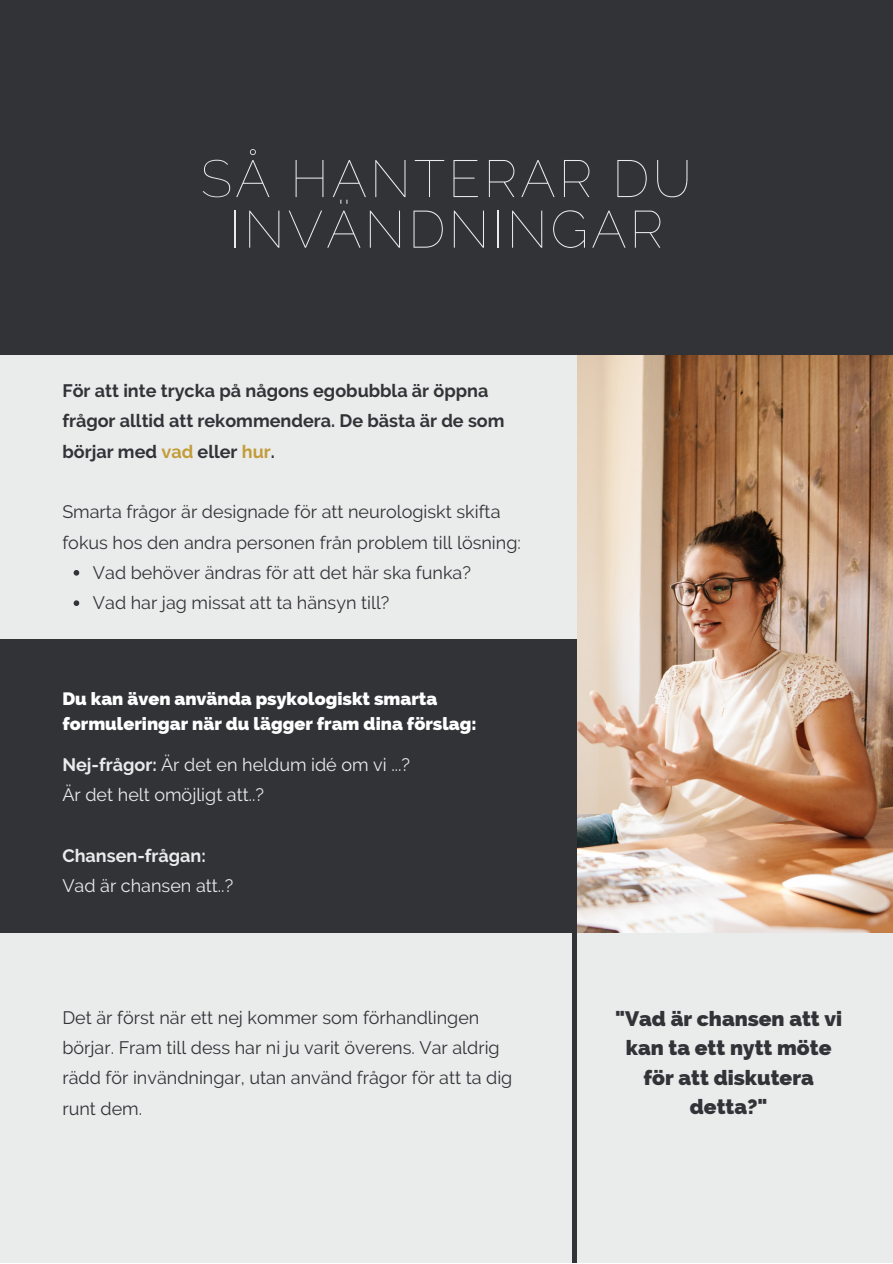
<style>
.page{position:relative;width:893px;height:1264px;background:#fff}
.page>*{position:absolute;margin:0;border:0;box-sizing:border-box;transform-origin:0 0}
.t1{font:100 52.2px/50.6px "Raleway";letter-spacing:.06em;color:#eaebeb;text-align:center}
.t2{font:800 21px/29.2px "Raleway";color:#313337;text-align:center}
.t3{font:18px/30.3px "Raleway";color:#313337}
.t4{font:700 18px/30.3px "Raleway";color:#313337}
.t5{font:18px "Raleway";color:#eaebeb}
.t6{font:800 18px/24.8px "Raleway";color:#fff}
.t7{font:700 18px "Raleway";color:#eaebeb}
.s1{color:#c29c38}
.s2{font-weight:700}
</style>
<div class="page">
<div style="left:0;top:0;width:892px;height:1262px;background:#313337"></div>
<div style="left:0;top:932px;width:572px;height:330px;background:#eaebeb"></div>
<div style="left:0;top:355px;width:738px;height:283px;background:#eaebeb"></div>
<img style="left:577px;top:355px;width:315px;height:577px">
<div style="left:577px;top:932px;width:315px;height:330px;background:#eaebeb"></div>
<svg style="left:74px;top:570px;width:5px;height:5px"></svg>
<svg style="left:74px;top:600px;width:5px;height:6px"></svg>
<p class="t1" style="left:201px;top:153px;width:493px">SÅ HANTERAR DU<br>INVÄNDNINGAR</p>
<p class="t4" style="left:62px;top:375px;width:443px">För att inte trycka på någons egobubbla är öppna frågor alltid att rekommendera. De bästa är de som börjar med <span class="s1">vad</span> eller <span class="s1">hur</span>.</p>
<p class="t3" style="left:62px;top:497px;width:460px">Smarta frågor är designade för att neurologiskt skifta fokus hos den andra personen från problem till lösning:</p>
<p class="t3" style="left:93px;top:557px;width:379px">Vad behöver ändras för att det här ska funka?</p>
<p class="t3" style="left:93px;top:588px;width:298px">Vad har jag missat att ta hänsyn till?</p>
<p class="t6" style="left:62px;top:686px;width:415px">Du kan även använda psykologiskt smarta formuleringar när du lägger fram dina förslag:</p>
<p class="t5" style="left:62px;top:754px;width:349px"><span class="s2">Nej-frågor:</span> Är det en heldum idé om vi ...?</p>
<p class="t5" style="left:62px;top:784px;width:203px">Är det helt omöjligt att..?</p>
<p class="t7" style="left:62px;top:845px;width:145px">Chansen-frågan:</p>
<p class="t5" style="left:62px;top:875px;width:172px">Vad är chansen att..?</p>
<p class="t3" style="left:62px;top:1002px;width:451px">Det är först när ett nej kommer som förhandlingen börjar. Fram till dess har ni ju varit överens. Var aldrig rädd för invändningar, utan använd frågor för att ta dig runt dem.</p>
<p class="t2" style="left:615px;top:1004px;width:228px">"Vad är chansen att vi kan ta ett nytt möte för att diskutera detta?"</p>
</div>
